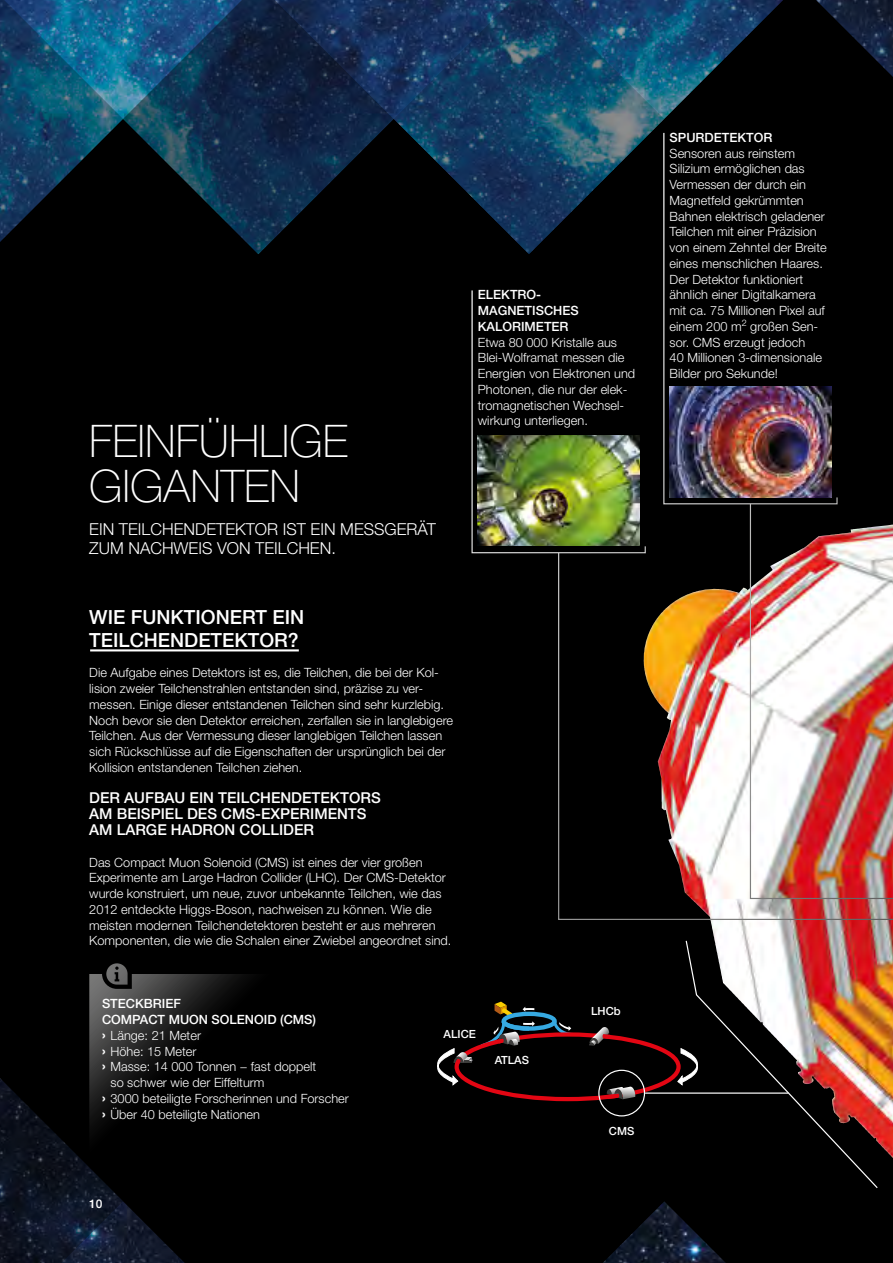
<style>
.page{position:relative;width:893px;height:1263px;background:#fff}
.page>*{position:absolute;margin:0;border:0;box-sizing:border-box;transform-origin:0 0}
.t1{font:100 45px "Helvetica Neue LT Std";color:#fff}
.SUBHEADLINE_UNTERSTR{font:500 19.5px "Helvetica Neue LT Std";color:#fff}
.t2{font:300 16.5px "Helvetica Neue LT Std";color:#fff}
.t3{font:500 15px "Helvetica Neue LT Std";color:#fff}
.t4{font:300 12.75px/15.8px "Helvetica Neue LT Std";color:#fff}
.t5{font:500 12.75px "Helvetica Neue LT Std";color:#fff}
.t6{font:500 12px "Helvetica Neue LT Std";color:#fff}
.t7{font:500 11.25px "Helvetica Neue LT Std";color:#fff}
.s1{font-weight:700;font-size:15px}
</style>
<div class="page">
<div style="left:0;top:254px;width:893px;height:1009px;background:#000"></div>
<svg style="left:0;top:0;width:893px;height:254px;background:#0e2a41"></svg>
<svg style="left:437px;top:1002px;width:248px;height:99px;background:#1c0e0f"></svg>
<div style="left:598px;top:1070px;width:47px;height:46px;border:1px solid #fff;border-radius:50%"></div>
<hr style="left:645px;top:1092px;width:143px;height:2px;background:#fff">
<img style="left:685px;top:939px;width:194px;height:250px">
<hr style="left:90px;top:649px;width:209px;height:2px;background:#fff">
<svg style="left:89px;top:963px;width:225px;height:236px;background:#0c0c0c"></svg>
<img style="left:749px;top:503px;width:144px;height:49px">
<img style="left:663px;top:132px;width:175px;height:373px">
<img style="left:557px;top:552px;width:336px;height:368px">
<img style="left:471px;top:289px;width:175px;height:265px">
<p class="t1" style="left:89px;top:415px;width:260px">FEINFÜHLIGE</p>
<p class="t1" style="left:89px;top:460px;width:212px">GIGANTEN</p>
<p class="t2" style="left:89px;top:519px;width:348px">EIN TEILCHENDETEKTOR IST EIN MESSGERÄT</p>
<p class="t2" style="left:89px;top:538px;width:248px">ZUM NACHWEIS VON TEILCHEN.</p>
<p class="SUBHEADLINE_UNTERSTR" style="left:89px;top:606px;width:216px">WIE FUNKTIONERT EIN</p>
<p class="SUBHEADLINE_UNTERSTR" style="left:89px;top:629px;width:211px">TEILCHENDETEKTOR?</p>
<p class="t4" style="left:89px;top:665px;width:365px">Die Aufgabe eines Detektors ist es, die Teilchen, die bei der Kol&shy;lision zweier Teilchenstrahlen entstanden sind, präzise zu ver&shy;messen. Einige dieser entstandenen Teilchen sind sehr kurzlebig.<br>Noch bevor sie den Detektor erreichen, zerfallen sie in langlebigere Teilchen. Aus der Vermessung dieser langlebigen Teilchen lassen sich Rückschlüsse auf die Eigenschaften der ursprünglich bei der Kollision entstandenen Teilchen ziehen.</p>
<p class="t3" style="left:89px;top:789px;width:293px">DER AUFBAU EIN TEILCHENDETEKTORS</p>
<p class="t3" style="left:89px;top:805px;width:279px">AM BEISPIEL DES CMS-EXPERIMENTS</p>
<p class="t3" style="left:89px;top:821px;width:226px">AM LARGE HADRON COLLIDER</p>
<p class="t4" style="left:89px;top:854px;width:364px">Das Compact Muon Solenoid (CMS) ist eines der vier großen Experimente am Large Hadron Collider (LHC). Der CMS-Detektor wurde konstruiert, um neue, zuvor unbekannte Teilchen, wie das 2012 entdeckte Higgs-Boson, nachweisen zu können. Wie die meisten modernen Teilchendetektoren besteht er aus mehreren Komponenten, die wie die Schalen einer Zwiebel angeordnet sind.</p>
<p class="t5" style="left:478px;top:287px;width:65px">ELEKTRO-</p>
<p class="t5" style="left:478px;top:303px;width:102px">MAGNETISCHES</p>
<p class="t5" style="left:478px;top:319px;width:92px">KALORIMETER</p>
<p class="t4" style="left:478px;top:334px;width:159px">Etwa 80 000 Kristalle aus<br>Blei-Wolframat messen die<br>Energien von Elektronen und<br>Photonen, die nur der elek-</p>
<p class="t4" style="left:478px;top:397px;width:148px">tromagnetischen Wechsel&shy;wirkung unterliegen.</p>
<p class="t5" style="left:102px;top:996px;width:80px">STECKBRIEF</p>
<p class="t5" style="left:102px;top:1012px;width:215px">COMPACT MUON SOLENOID (CMS)</p>
<p class="t4" style="left:102px;top:1027px;width:100px"><span class="s1">›</span> Länge: 21 Meter</p>
<p class="t4" style="left:102px;top:1043px;width:96px"><span class="s1">›</span> Höhe: 15 Meter</p>
<p class="t4" style="left:102px;top:1058px;width:216px"><span class="s1">›</span> Masse: 14 000 Tonnen − fast doppelt</p>
<p class="t4" style="left:111px;top:1074px;width:155px">so schwer wie der Eiffelturm</p>
<p class="t4" style="left:102px;top:1090px;width:248px"><span class="s1">›</span> 3000 beteiligte Forscherinnen und Forscher</p>
<p class="t4" style="left:102px;top:1106px;width:160px"><span class="s1">›</span> Über 40 beteiligte Nationen</p>
<p class="t6" style="left:89px;top:1196px;width:15px">10</p>
<p class="t7" style="left:444px;top:1027px;width:34px">ALICE</p>
<p class="t7" style="left:495px;top:1053px;width:36px">ATLAS</p>
<p class="t7" style="left:591px;top:1004px;width:31px">LHCb</p>
<p class="t7" style="left:609px;top:1124px;width:27px">CMS</p>
<p class="t5" style="left:670px;top:130px;width:104px">SPURDETEKTOR</p>
<p class="t4" style="left:670px;top:145px;width:159px">Sensoren aus reinstem<br>Silizium ermöglichen das<br>Vermessen der durch ein<br>Magnetfeld gekrümmten<br>Bahnen elektrisch geladener<br>Teilchen mit einer Präzision von einem Zehntel der Breite eines menschlichen Haares.</p>
<p class="t4" style="left:670px;top:271px;width:157px">Der Detektor funktioniert ähnlich einer Digitalkamera mit ca. 75 Millionen Pixel auf einem 200 m<sup>2</sup> großen Sen&shy;sor. CMS erzeugt jedoch</p>
<p class="t4" style="left:670px;top:350px;width:154px">40 Millionen 3-dimensionale<br>Bilder pro Sekunde!</p>
</div>
